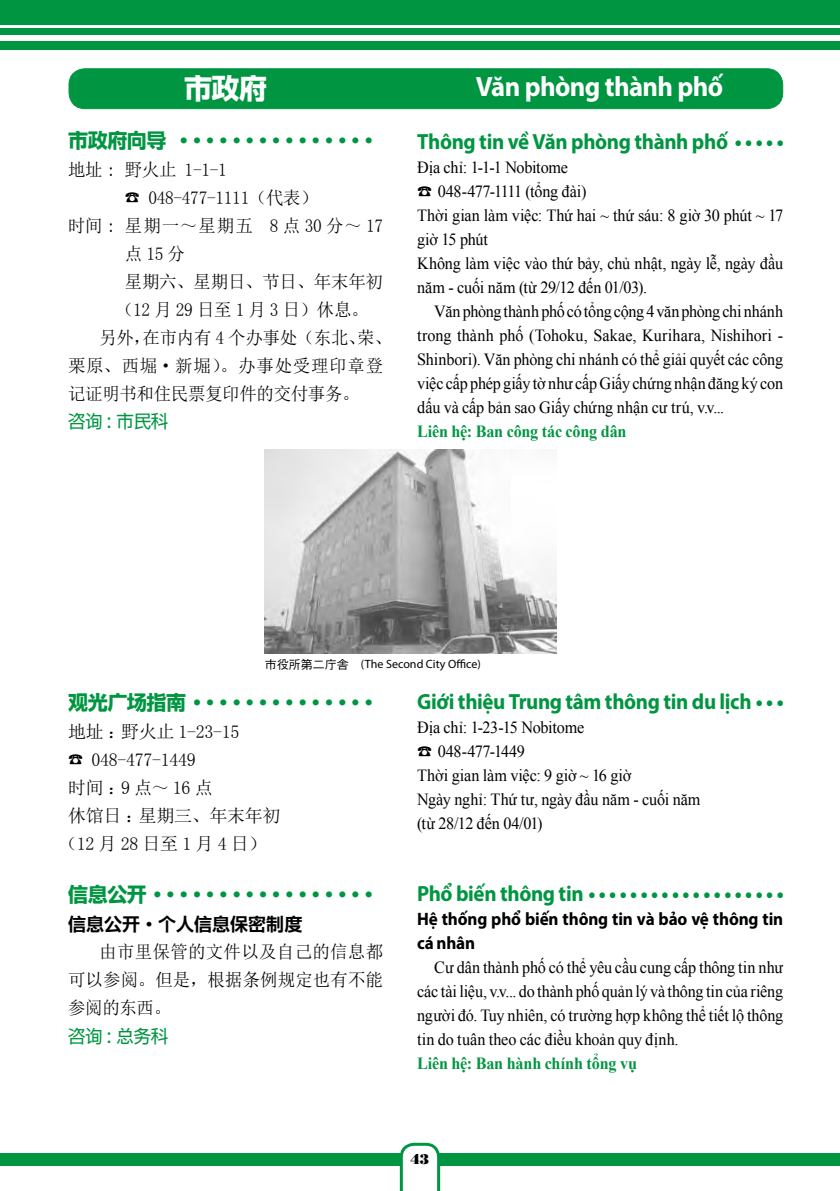
<style>
.page{position:relative;width:840px;height:1191px;background:#fff}
.page>*{position:absolute;margin:0;border:0;box-sizing:border-box;transform-origin:0 0}
.t1{font:700 28px "Myriad Pro";letter-spacing:-.02em;color:#fff;scale:.95 1}
.t2{font:700 28px "UD Shin Go SC Gbe";color:#fff}
.t3{font:700 22px "Myriad Pro";letter-spacing:-.02em;color:#009641;scale:.95 1}
.t4{font:700 20px "UD Shin Go SC Gbe";letter-spacing:-.02em;color:#009641}
.t5{font:18px/28px "Sim Sun";letter-spacing:-.02em;color:#000;text-align:justify}
.t6{font:700 18px/24px "Myriad Pro";letter-spacing:-.01em;color:#000;scale:.95 1}
.t7{font:18px "Sim Sun";letter-spacing:.06em;color:#000}
.t8{font:18px "Sim Sun";letter-spacing:.04em;color:#000}
.t9{font:18px "Sim Sun";letter-spacing:.23em;color:#000}
.t10{font:18px "UD Shin Go SC Gbe De B";color:#000}
.t11{font:18px "UD Shin Go SC Gbe";letter-spacing:-.02em;color:#009641}
.t12{font:17px/24px "Times New Roman";letter-spacing:-.01em;color:#000;scale:.95 1}
.t13{font:700 17px "Times New Roman";letter-spacing:-.01em;color:#009641;scale:.95 1}
.t14{font:14.2px "Bodoni Poster";color:#000}
.t15{font:12px "Myriad Pro";color:#000}
.s1{font-family:"Ryumin Pro";font-weight:300;font-size:15px}
.s2{font-family:"Gothic BBB Pro";font-weight:500}
</style>
<div class="page">
<div style="left:0;top:0;width:839px;height:50px;background:#009641"></div>
<div style="left:0;top:36px;width:839px;height:5px;background:#fff"></div>
<hr style="left:0;top:25px;width:839px;height:2px;background:#fff">
<div style="left:69px;top:69px;width:713px;height:40px;background:#009641;border-radius:16px"></div>
<div style="left:68px;top:68px;width:714px;height:41px;border:1px solid #009641;border-radius:16px"></div>
<img style="left:265px;top:449px;width:291px;height:204px">
<div style="left:0;top:1153px;width:839px;height:12px;background:#009641"></div>
<svg style="left:399px;top:1142px;width:41px;height:49px"></svg>
<h1 class="t2" style="left:184px;top:71px;width:84px">市政府</h1>
<p class="t4" style="left:68px;top:128px;width:312px">市政府向导・・・・・・・・・・・・・・・・</p>
<p class="t5" style="left:68px;top:155px;width:177px">地址 : 野火止 1-1-1　</p>
<p class="t5" style="left:125px;top:183px;width:194px"><span class="s1">☎</span> 048-477-1111（代表）</p>
<p class="t7" style="left:68px;top:216px;width:316px">时间 : 星期一～星期五　8 点 30 分～ 17</p>
<p class="t5" style="left:125px;top:239px;width:62px">点15分</p>
<p class="t5" style="left:125px;top:267px;width:259px">星期六、星期日、节日、年末年初</p>
<p class="t5" style="left:116px;top:295px;width:254px">（12 月 29 日至 1 月 3 日）休息。</p>
<p class="t5" style="left:99px;top:323px;width:294px">另外，在市内有 4 个办事处（东北、荣、</p>
<p class="t8" style="left:68px;top:356px;width:316px">栗原、西堀·新堀）。办事处受理印章登</p>
<p class="t5" style="left:68px;top:379px;width:293px">记证明书和住民票复印件的交付事务。</p>
<p class="t11" style="left:68px;top:410px;width:102px">咨询 : 市民科</p>
<h1 class="t1" style="left:475px;top:68px;width:262px">Văn phòng thành phố</h1>
<p class="t3" style="left:417px;top:127px;width:341px">Thông tin về Văn phòng thành phố ••••</p>
<p class="t12" style="left:417px;top:155px;width:386px">Địa chỉ: 1-1-1 Nobitome<br><span class="s1">☎</span> 048-477-1111 (tổng đài)<br>Thời gian làm việc: Thứ hai ~ thứ sáu: 8 giờ 30 phút ~ 17 giờ 15 phút<br>Không làm việc vào thứ bảy, chủ nhật, ngày lễ, ngày đầu năm - cuối năm (từ 29/12 đến 01/03).</p>
<p class="t12" style="left:417px;top:299px;width:386px;text-align:justify;text-indent:17px">Văn phòng thành phố có tổng cộng 4 văn phòng chi nhánh trong thành phố (Tohoku, Sakae, Kurihara, Nishihori - Shinbori). Văn phòng chi nhánh có thể giải quyết các công việc cấp phép giấy tờ như cấp Giấy chứng nhận đăng ký con dấu và cấp bản sao Giấy chứng nhận cư trú, v.v...</p>
<p class="t13" style="left:417px;top:419px;width:222px">Liên hệ: Ban công tác công dân</p>
<p class="t15" style="left:265px;top:656px;width:217px"><span class="s2">市役所第二庁舎　</span>(The Second City Office)</p>
<p class="t4" style="left:68px;top:690px;width:312px">观光广场指南・・・・・・・・・・・・・・・</p>
<p class="t5" style="left:68px;top:717px;width:173px">地址：野火止 1-23-15</p>
<p class="t5" style="left:68px;top:745px;width:129px"><span class="s1">☎</span> 048-477-1449</p>
<p class="t5" style="left:68px;top:773px;width:146px">时间：9 点～ 16 点</p>
<p class="t5" style="left:68px;top:801px;width:214px">休馆日：星期三、年末年初</p>
<p class="t9" style="left:59px;top:834px;width:209px">（12月28日至1月4日）</p>
<p class="t4" style="left:68px;top:882px;width:312px">信息公开・・・・・・・・・・・・・・・・・・</p>
<p class="t10" style="left:68px;top:912px;width:235px">信息公开·个人信息保密制度</p>
<p class="t5" style="left:68px;top:937px;width:316px;text-indent:31px">由市里保管的文件以及自己的信息都可以参阅。但是，根据条例规定也有不能参阅的东西。</p>
<p class="t11" style="left:68px;top:1024px;width:102px">咨询 : 总务科</p>
<p class="t3" style="left:417px;top:687px;width:363px">Giới thiệu Trung tâm thông tin du lịch ••</p>
<p class="t12" style="left:417px;top:715px;width:299px">Địa chỉ: 1-23-15 Nobitome<br><span class="s1">☎</span> 048-477-1449<br>Thời gian làm việc: 9 giờ ~ 16 giờ<br>Ngày nghỉ: Thứ tư, ngày đầu năm - cuối năm (từ 28/12 đến 04/01)</p>
<p class="t3" style="left:417px;top:879px;width:187px">Phổ biến thông tin ••••••••••••••••••</p>
<p class="t6" style="left:417px;top:906px;width:386px">Hệ thống phổ biến thông tin và bảo vệ thông tin cá nhân</p>
<p class="t12" style="left:417px;top:955px;width:386px;text-align:justify;text-indent:17px">Cư dân thành phố có thể yêu cầu cung cấp thông tin như các tài liệu, v.v... do thành phố quản lý và thông tin của riêng người đó. Tuy nhiên, có trường hợp không thể tiết lộ thông tin do tuân theo các điều khoản quy định.</p>
<p class="t13" style="left:417px;top:1051px;width:233px">Liên hệ: Ban hành chính tổng vụ</p>
<p class="t14" style="left:410px;top:1150px;width:20px">43</p>
</div>
